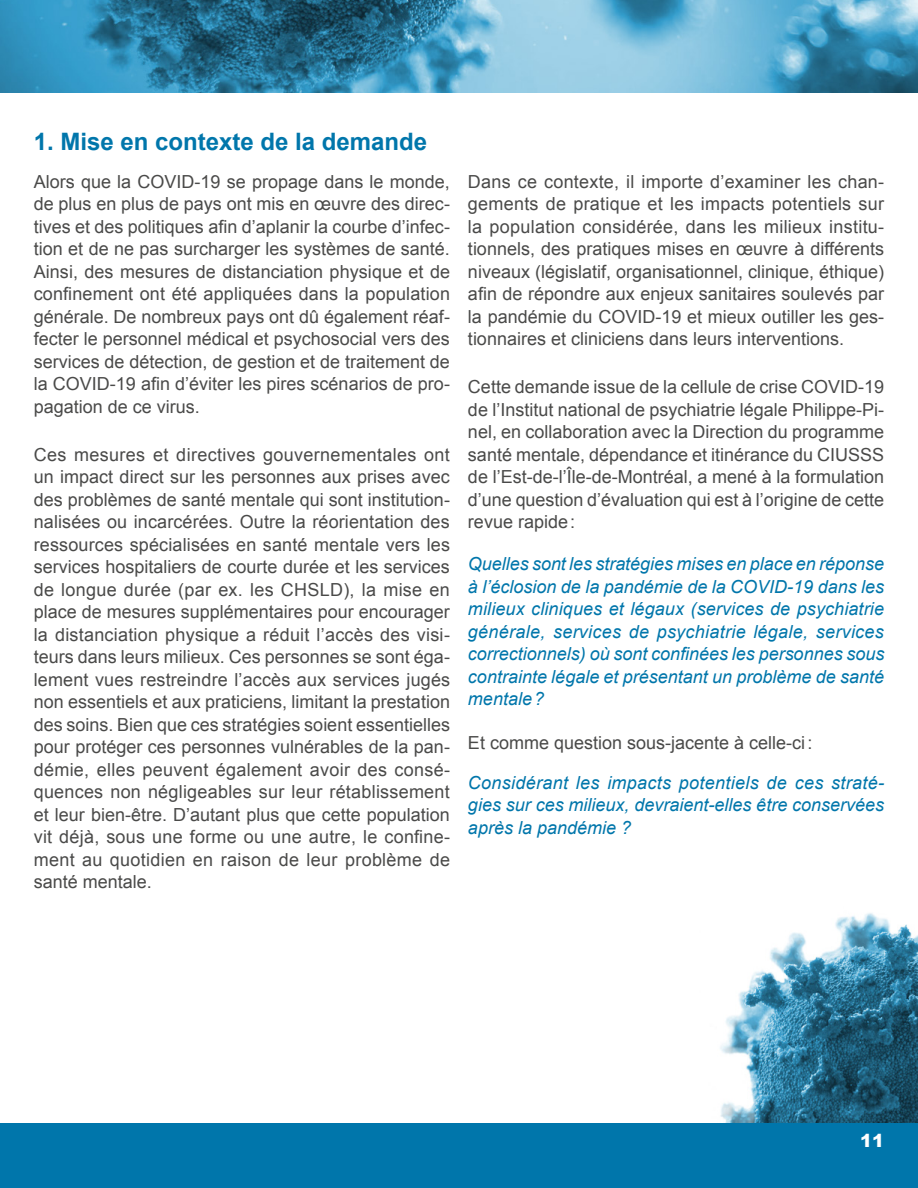
<style>
.page{position:relative;width:918px;height:1188px;background:#fff}
.page>*{position:absolute;margin:0;border:0;box-sizing:border-box;transform-origin:0 0}
.titre{font:700 24px "Arial";color:#0076ab}
.Texte_courant{font:18px/22.5px "Arial";color:#4a4a49;text-align:justify}
.Texte_courant-2{font:italic 18px/22.5px "Arial";color:#0076ab;text-align:justify}
.t1{font:900 18px "Arial";color:#fff}
</style>
<div class="page">
<div style="left:0;top:1123px;width:918px;height:65px;background:#0076ab"></div>
<img style="left:0;top:0;width:918px;height:93px">
<img style="left:720px;top:913px;width:198px;height:210px">
<p class="titre" style="left:34px;top:126px;width:395px">1. Mise en contexte de la demande</p>
<p class="Texte_courant" style="left:34px;top:171px;width:418px">Alors que la COVID-19 se propage dans le monde, de plus en plus de pays ont mis en œuvre des direc&shy;tives et des politiques afin d’aplanir la courbe d’infec&shy;tion et de ne pas surcharger les systèmes de santé.<br>Ainsi, des mesures de distanciation physique et de confinement ont été appliquées dans la population générale. De nombreux pays ont dû également réaf&shy;fecter le personnel médical et psychosocial vers des services de détection, de gestion et de traitement de la COVID-19 afin d’éviter les pires scénarios de pro&shy;pagation de ce virus.</p>
<p class="Texte_courant" style="left:34px;top:444px;width:418px">Ces mesures et directives gouvernementales ont un impact direct sur les personnes aux prises avec des problèmes de santé mentale qui sont institution&shy;nalisées ou incarcérées. Outre la réorientation des ressources spécialisées en santé mentale vers les services hospitaliers de courte durée et les services de longue durée (par ex. les CHSLD), la mise en place de mesures supplémentaires pour encourager la distanciation physique a réduit l’accès des visi&shy;teurs dans leurs milieux. Ces personnes se sont éga&shy;lement vues restreindre l’accès aux services jugés non essentiels et aux praticiens, limitant la prestation des soins. Bien que ces stratégies soient essentielles pour protéger ces personnes vulnérables de la pan&shy;démie, elles peuvent également avoir des consé&shy;quences non négligeables sur leur rétablissement et leur bien-être. D’autant plus que cette population vit déjà, sous une forme ou une autre, le confine&shy;ment au quotidien en raison de leur problème de santé mentale.</p>
<p class="Texte_courant" style="left:468px;top:171px;width:418px">Dans ce contexte, il importe d’examiner les chan&shy;gements de pratique et les impacts potentiels sur la population considérée, dans les milieux institu&shy;tionnels, des pratiques mises en œuvre à différents niveaux (législatif, organisationnel, clinique, éthique) afin de répondre aux enjeux sanitaires soulevés par la pandémie du COVID-19 et mieux outiller les ges&shy;tionnaires et cliniciens dans leurs interventions.</p>
<p class="Texte_courant" style="left:468px;top:376px;width:418px">Cette demande issue de la cellule de crise COVID-19 de l’Institut national de psychiatrie légale Philippe-Pi&shy;nel, en collaboration avec la Direction du programme santé mentale, dépendance et itinérance du CIUSSS de l’Est-de-l’Île-de-Montréal, a mené à la formulation d’une question d’évaluation qui est à l’origine de cette revue rapide:</p>
<p class="Texte_courant-2" style="left:468px;top:553px;width:418px">Quelles sont les stratégies mises en place en réponse à l’éclosion de la pandémie de la COVID-19 dans les milieux cliniques et légaux (services de psychiatrie générale, services de psychiatrie légale, services correctionnels) où sont confinées les personnes sous contrainte légale et présentant un problème de santé mentale?</p>
<p class="Texte_courant" style="left:468px;top:732px;width:346px">Et comme question sous-jacente à celle-ci:</p>
<p class="Texte_courant-2" style="left:468px;top:771px;width:418px">Considérant les impacts potentiels de ces straté&shy;gies sur ces milieux, devraient-elles être conservées après la pandémie ?</p>
<p class="t1" style="left:860px;top:1127px;width:26px">11</p>
</div>
